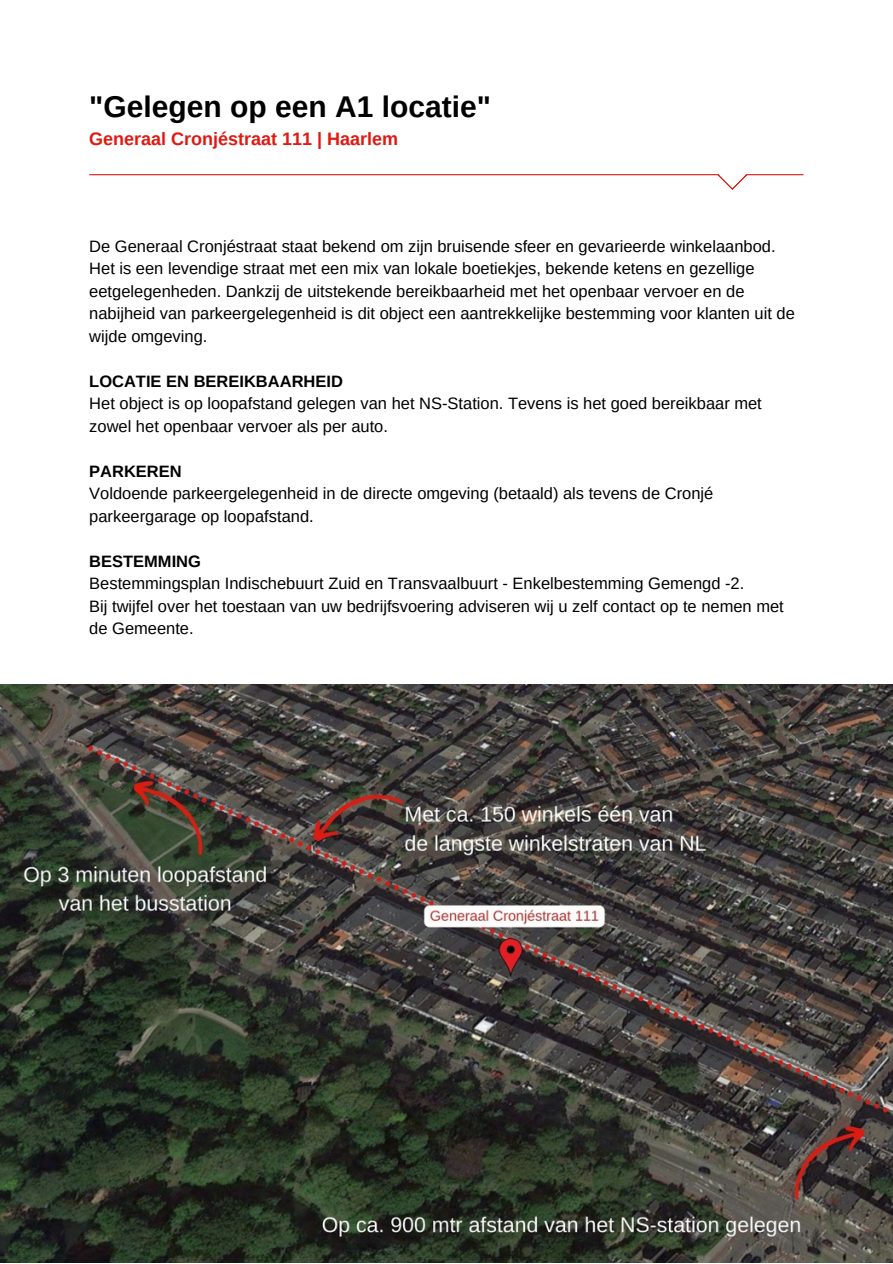
<style>
.page{position:relative;width:893px;height:1264px;background:#fff}
.page>*{position:absolute;margin:0;border:0;box-sizing:border-box;transform-origin:0 0}
.t1{font:700 30px "Arimo";color:#000}
.t2{font:700 18px "Arimo";color:#df1a12}
.t3{font:16.5px/22.5px "Arimo";color:#000}
.t4{font:700 16.5px "Arimo";color:#000}
</style>
<div class="page">
<hr style="left:89px;top:174px;width:714px;height:1px;background:#df1a12">
<svg style="left:704px;top:174px;width:56px;height:16px"></svg>
<img style="left:0;top:684px;width:892px;height:578px">
<p class="t1" style="left:89px;top:89px;width:403px">"Gelegen op een A1 locatie"</p>
<p class="t2" style="left:89px;top:128px;width:310px">Generaal Cronjéstraat 111 | Haarlem</p>
<p class="t3" style="left:89px;top:235px;width:707px">De Generaal Cronjéstraat staat bekend om zijn bruisende sfeer en gevarieerde winkelaanbod.<br>Het is een levendige straat met een mix van lokale boetiekjes, bekende ketens en gezellige eetgelegenheden. Dankzij de uitstekende bereikbaarheid met het openbaar vervoer en de nabijheid van parkeergelegenheid is dit object een aantrekkelijke bestemming voor klanten uit de wijde omgeving.</p>
<p class="t4" style="left:89px;top:372px;width:255px">LOCATIE EN BEREIKBAARHEID</p>
<p class="t3" style="left:89px;top:392px;width:674px">Het object is op loopafstand gelegen van het NS-Station. Tevens is het goed bereikbaar met zowel het openbaar vervoer als per auto.</p>
<p class="t4" style="left:89px;top:462px;width:94px">PARKEREN</p>
<p class="t3" style="left:89px;top:482px;width:625px">Voldoende parkeergelegenheid in de directe omgeving (betaald) als tevens de Cronjé parkeergarage op loopafstand.</p>
<p class="t4" style="left:89px;top:552px;width:113px">BESTEMMING</p>
<p class="t3" style="left:89px;top:572px;width:656px">Bestemmingsplan Indischebuurt Zuid en Transvaalbuurt - Enkelbestemming Gemengd -2.</p>
<p class="t3" style="left:89px;top:595px;width:696px">Bij twijfel over het toestaan van uw bedrijfsvoering adviseren wij u zelf contact op te nemen met de Gemeente.</p>
</div>
